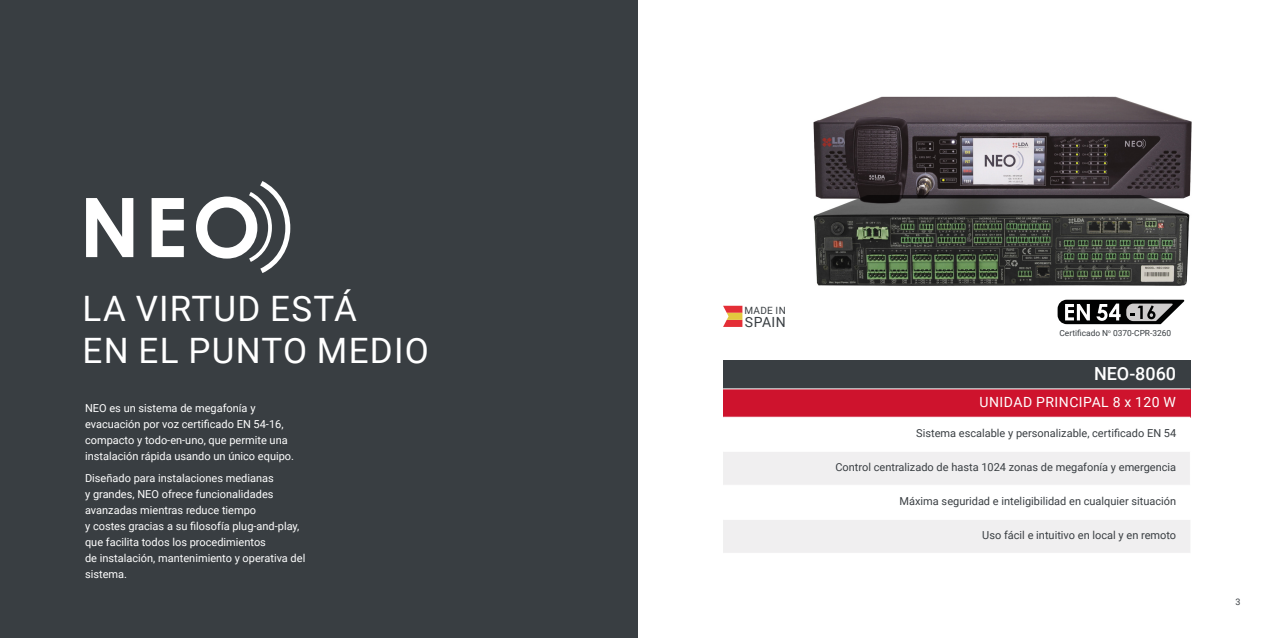
<style>
.page{position:relative;width:1276px;height:638px;background:#fff}
.page>*{position:absolute;margin:0;border:0;box-sizing:border-box;transform-origin:0 0}
.t1{font:35px/42px "Roboto";letter-spacing:.035em;color:#fff}
.t2{font:500 18px "Roboto";color:#fff}
.t3{font:14px "Roboto";letter-spacing:.035em;color:#fff}
.t4{font:14px "Roboto";letter-spacing:.03em;color:#393e42}
.t5{font:11px/16px "Roboto";color:#fff}
.t6{font:11px "Roboto";color:#393e42}
.t7{font:10px "Roboto";letter-spacing:.035em;color:#393e42}
.t8{font:9px "Roboto";color:#393e42}
.t9{font:8.4px "Roboto";color:#393e42}
</style>
<div class="page">
<img style="left:813px;top:96px;width:379px;height:99px">
<div style="left:0;top:0;width:638px;height:638px;background:#393e42"></div>
<div style="left:723px;top:360px;width:467px;height:29px;background:#393e42"></div>
<div style="left:723px;top:389px;width:467px;height:28px;background:#ce132d"></div>
<svg style="left:723px;top:452px;width:467px;height:101px;fill:#f0eff0"></svg>
<hr style="left:723px;top:388px;width:467px;height:1px;background:#fff">
<hr style="left:723px;top:485px;width:468px;height:1px;background:#fff">
<hr style="left:723px;top:519px;width:468px;height:1px;background:#fff">
<img style="left:813px;top:195px;width:377px;height:91px">
<svg style="left:86px;top:198px;width:47px;height:59px"></svg>
<svg style="left:152px;top:198px;width:32px;height:59px"></svg>
<svg style="left:196px;top:181px;width:94px;height:92px"></svg>
<svg style="left:723px;top:306px;width:19px;height:21px"></svg>
<svg style="left:1057px;top:300px;width:127px;height:24px"></svg>
<h1 class="t1" style="left:83px;top:287px;width:348px">LA VIRTUD ESTÁ<br>EN EL PUNTO MEDIO</h1>
<p class="t5" style="left:85px;top:400px;width:210px">NEO es un sistema de megafonía y evacuación por voz certificado EN 54‑16, compacto y todo‑en‑uno, que permite una instalación rápida usando un único equipo.</p>
<p class="t5" style="left:85px;top:470px;width:222px">Diseñado para instalaciones medianas<br>y grandes, NEO ofrece funcionalidades avanzadas mientras reduce tiempo<br>y costes gracias a su filosofía plug‑and‑play, que facilita todos los procedimientos<br>de instalación, mantenimiento y operativa del sistema.</p>
<p class="t7" style="left:744px;top:303px;width:43px">MADE IN</p>
<p class="t4" style="left:745px;top:312px;width:42px">SPAIN</p>
<p class="t9" style="left:1059px;top:327px;width:113px">Certificado N<sup>o</sup> 0370-CPR-3260</p>
<h2 class="t2" style="left:1094px;top:361px;width:84px">NEO-8060</h2>
<p class="t3" style="left:979px;top:392px;width:198px">UNIDAD PRINCIPAL 8 x 120 W</p>
<p class="t6" style="left:916px;top:425px;width:261px">Sistema escalable y personalizable, certificado EN 54</p>
<p class="t6" style="left:835px;top:460px;width:342px">Control centralizado de hasta 1024 zonas de megafonía y emergencia</p>
<p class="t6" style="left:899px;top:494px;width:278px">Máxima seguridad e inteligibilidad en cualquier situación</p>
<p class="t6" style="left:982px;top:528px;width:195px">Uso fácil e intuitivo en local y en remoto</p>
<p class="t8" style="left:1235px;top:595px;width:7px">3</p>
</div>
